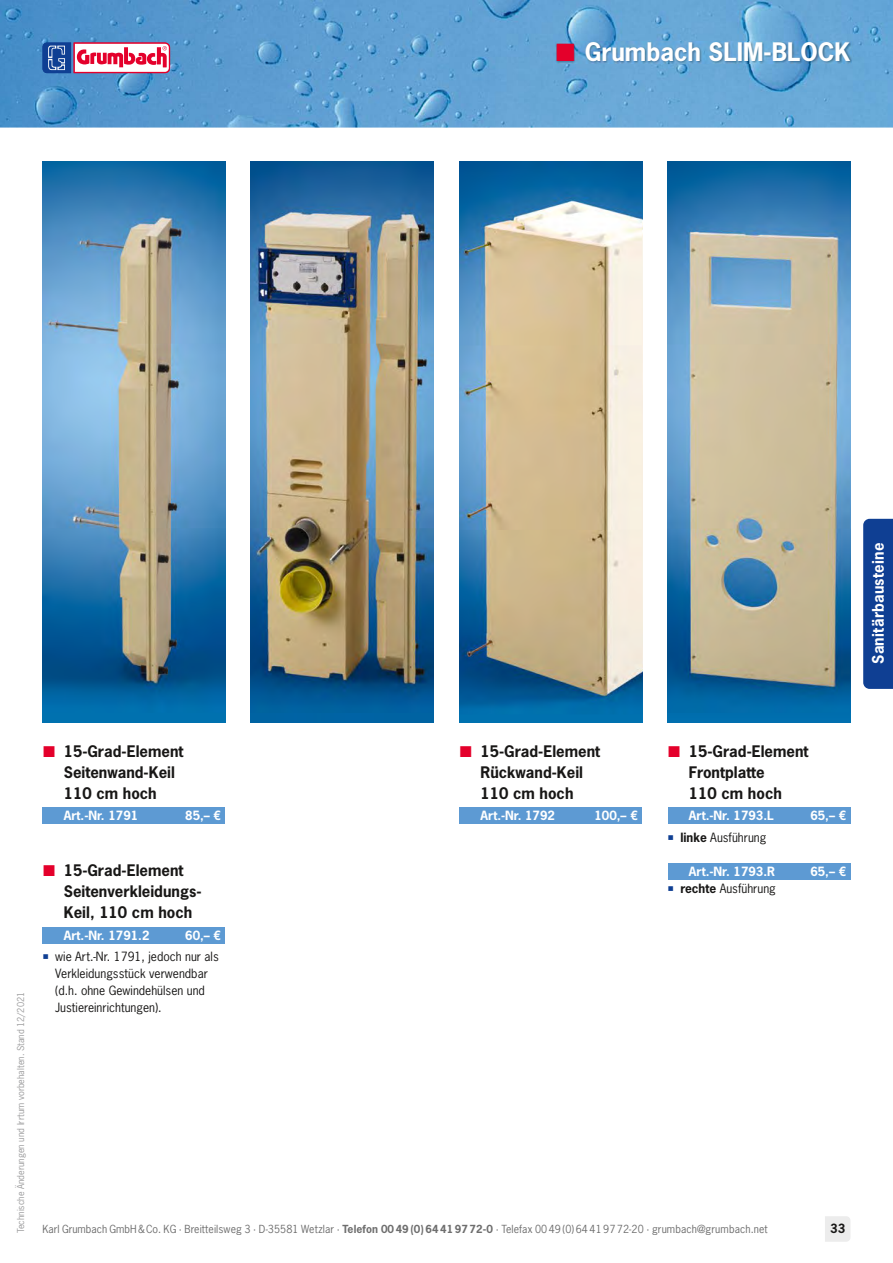
<style>
.page{position:relative;width:893px;height:1263px;background:#fff}
.page>*{position:absolute;margin:0;border:0;box-sizing:border-box;transform-origin:0 0}
.t1{font:700 24px "News Gothic Std";color:#fff}
.t2{font:700 15px/21px "News Gothic Std";color:#181716}
.t3{font:700 15px "News Gothic Std";letter-spacing:.015em;color:#fff}
.t4{font:12px/17px "News Gothic Std";color:#181716}
.t5{font:700 12px "News Gothic Std";color:#fff}
.t6{font:700 12px "News Gothic Std";color:#181716}
.t7{font:10.5px "News Gothic Std";letter-spacing:.01em;color:#6e6e6e}
.t8{font:9px "News Gothic Std";color:#9c9c9d}
.s1{color:#0f3f93}
.s2{font-weight:700}
</style>
<div class="page">
<img style="left:0;top:0;width:893px;height:128px">
<svg style="left:825px;top:1216px;width:25px;height:26px"></svg>
<img style="left:556px;top:42px;width:296px;height:22px">
<div style="left:43px;top:808px;width:182px;height:16px;background:#5d9ad3"></div>
<div style="left:43px;top:927px;width:182px;height:16px;background:#5d9ad3"></div>
<div style="left:459px;top:808px;width:183px;height:16px;background:#5d9ad3"></div>
<div style="left:668px;top:808px;width:182px;height:16px;background:#5d9ad3"></div>
<div style="left:668px;top:863px;width:182px;height:17px;background:#5d9ad3"></div>
<img style="left:43px;top:162px;width:182px;height:561px">
<img style="left:251px;top:162px;width:183px;height:561px">
<img style="left:459px;top:162px;width:183px;height:561px">
<img style="left:668px;top:162px;width:182px;height:561px">
<svg style="left:43px;top:43px;width:127px;height:30px"></svg>
<div style="left:863px;top:519px;width:30px;height:170px;background:#0f3f93"></div>
<svg style="left:557px;top:44px;width:17px;height:17px"></svg>
<h1 class="t1" style="left:585px;top:36px;width:267px">Grumbach SLIM-BLOCK</h1>
<p class="t3" style="left:868px;top:664px;width:123px;rotate:-90deg">Sanitärbausteine</p>
<p class="t8" style="left:15px;top:1233px;width:243px;rotate:-90deg">Technische Änderungen und Irrtum vorbehalten. Stand 12/2021</p>
<p class="t2" style="left:64px;top:740px;width:121px">15-Grad-Element<br>Seitenwand-Keil<br>110 cm hoch</p>
<p class="t5" style="left:64px;top:808px;width:76px">Art.-Nr. 1791</p>
<p class="t5" style="left:185px;top:808px;width:37px">85,– €</p>
<p class="t2" style="left:64px;top:859px;width:139px">15-Grad-Element<br>Seitenverkleidungs-<br>Keil, 110 cm hoch</p>
<p class="t5" style="left:64px;top:927px;width:87px">Art.-Nr. 1791.2</p>
<p class="t5" style="left:185px;top:927px;width:37px">60,– €</p>
<p class="t4" style="left:55px;top:948px;width:165px;text-indent:-13px"><span class="s1">○</span> wie Art.-Nr. 1791, jedoch nur als<br>Verkleidungsstück verwendbar (d.h. ohne Gewindehülsen und<br>Justiereinrichtungen).</p>
<p class="t2" style="left:480px;top:740px;width:121px">15-Grad-Element<br>Rückwand-Keil<br>110 cm hoch</p>
<p class="t5" style="left:480px;top:808px;width:76px">Art.-Nr. 1792</p>
<p class="t5" style="left:594px;top:808px;width:45px">100,– €</p>
<p class="t2" style="left:689px;top:740px;width:121px">15-Grad-Element<br>Frontplatte<br>110 cm hoch</p>
<p class="t5" style="left:689px;top:808px;width:86px">Art.-Nr. 1793.L</p>
<p class="t5" style="left:810px;top:808px;width:37px">65,– €</p>
<p class="t4" style="left:668px;top:829px;width:100px"><span class="s1">○</span> <span class="s2">linke</span> Ausführung</p>
<p class="t5" style="left:689px;top:863px;width:88px">Art.-Nr. 1793.R</p>
<p class="t5" style="left:810px;top:863px;width:37px">65,– €</p>
<p class="t4" style="left:668px;top:880px;width:110px"><span class="s1">○</span> <span class="s2">rechte</span> Ausführung</p>
<p class="t7" style="left:43px;top:1222px;width:727px">Karl Grumbach GmbH &amp; Co. KG · Breitteilsweg 3 · D-35581 Wetzlar · <span class="s2">Telefon 00 49 (0) 64 41 97 72-0</span> · Telefax 00 49 (0) 64 41 97 72-20 · grumbach@grumbach.net</p>
<p class="t6" style="left:830px;top:1221px;width:16px">33</p>
</div>
